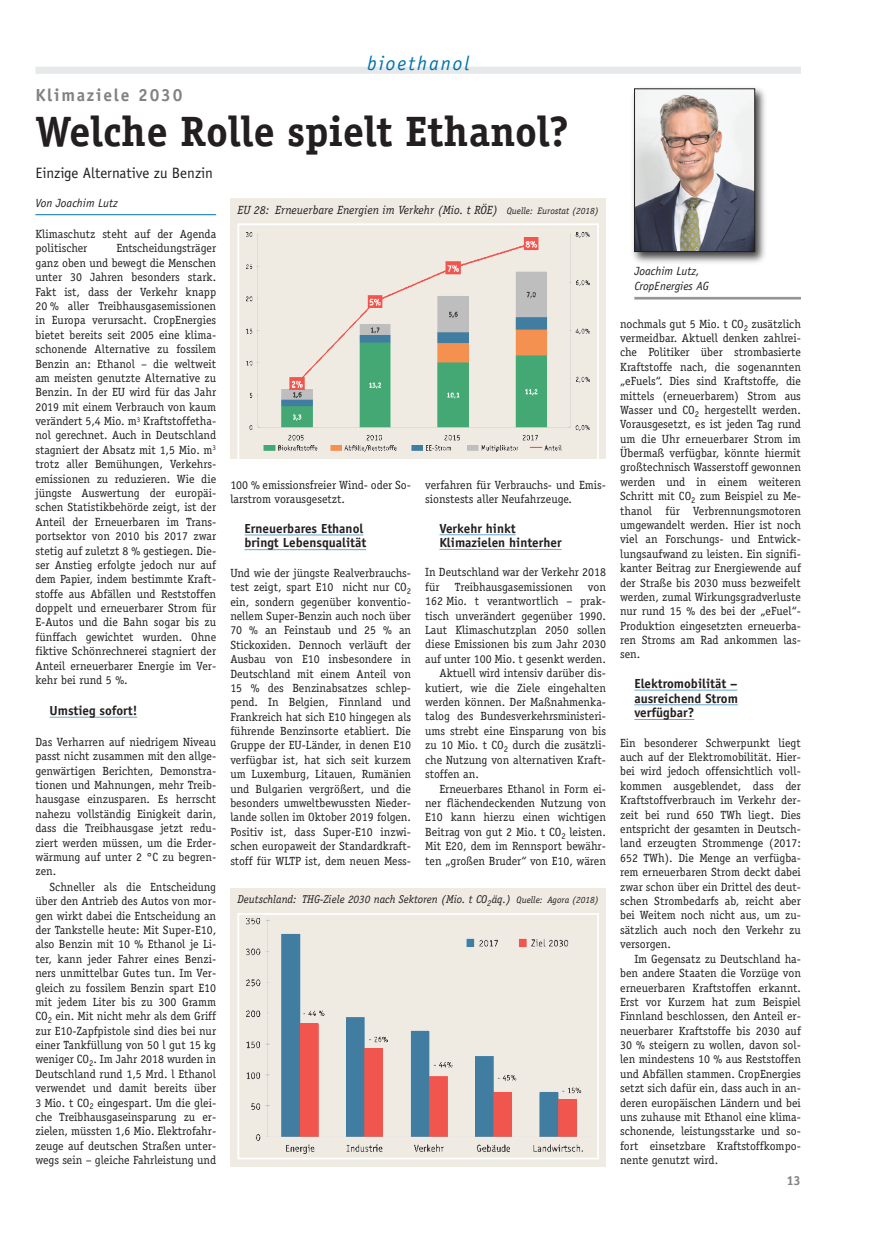
<style>
.page{position:relative;width:886px;height:1241px;background:#fff}
.page>*{position:absolute;margin:0;border:0;box-sizing:border-box;transform-origin:0 0}
.t1{font:700 42.5px "Officina Serif";color:#231f20}
.t2{font:italic 20px "Officina Sans";letter-spacing:.1em;color:#0073ab}
.t3{font:700 17.5px "Officina Sans";letter-spacing:.1em;color:#808285}
.t4{font:15px "Officina Sans";color:#231f20}
.t5{font:700 13.12px/14.8px "Officina Sans";color:#231f20}
.t6{font:700 13.12px "Officina Sans";color:#808285}
.t7{font:11.88px/14.4px "Officina Serif";color:#231f20;text-align:justify}
.t8{font:italic 11.88px "Officina Serif";color:#231f20}
.t9{font:italic 11.88px/15px "Officina Sans";color:#231f20}
.t10{font:italic 11.25px "Officina Serif";color:#231f20}
.s1{font-size:9.38px}
</style>
<div class="page">
<div style="left:35px;top:67px;width:766px;height:7px;background:#e7e8e9"></div>
<hr style="left:634px;top:297px;width:167px;height:2px;background:#939598">
<hr style="left:35px;top:214px;width:181px;height:1px;background:#0073ab">
<hr style="left:50px;top:716px;width:87px;height:1px;background:#6aa7ce">
<hr style="left:244px;top:534px;width:119px;height:1px;background:#6aa7ce">
<hr style="left:244px;top:549px;width:122px;height:1px;background:#6aa7ce">
<hr style="left:439px;top:534px;width:77px;height:1px;background:#6aa7ce">
<hr style="left:439px;top:549px;width:123px;height:1px;background:#6aa7ce">
<hr style="left:634px;top:689px;width:103px;height:1px;background:#6aa7ce">
<hr style="left:634px;top:704px;width:104px;height:1px;background:#6aa7ce">
<hr style="left:634px;top:719px;width:60px;height:1px;background:#6aa7ce">
<img style="left:633px;top:88px;width:132px;height:175px">
<img style="left:636px;top:91px;width:117px;height:159px">
<div style="left:634px;top:89px;width:121px;height:163px;border:1px solid #231f20"></div>
<div style="left:230px;top:198px;width:376px;height:261px;background:#efebe3"></div>
<img style="left:247px;top:232px;width:342px;height:220px">
<div style="left:237px;top:223px;width:362px;height:238px;border:2px solid #fff"></div>
<div style="left:230px;top:888px;width:376px;height:278px;background:#efebe3"></div>
<img style="left:247px;top:918px;width:336px;height:235px">
<div style="left:237px;top:912px;width:362px;height:247px;border:2px solid #fff"></div>
<h2 class="t2" style="left:367px;top:56px;width:103px">bioethanol</h2>
<h3 class="t3" style="left:35px;top:89px;width:148px">Klimaziele 2030</h3>
<h1 class="t1" style="left:35px;top:116px;width:535px">Welche Rolle spielt Ethanol?</h1>
<p class="t4" style="left:35px;top:167px;width:179px">Einzige Alternative zu Benzin</p>
<p class="t8" style="left:237px;top:203px;width:363px">EU 28: Erneuerbare Energien im Verkehr (Mio. t RÖE) <span class="s1">Quelle: Eurostat (2018)</span></p>
<p class="t9" style="left:35px;top:196px;width:84px">Von Joachim Lutz</p>
<p class="t7" style="left:35px;top:227px;width:182px">Klimaschutz steht auf der Agenda politischer</p>
<p class="t7" style="left:35px;top:241px;width:182px;text-indent:81px">Entscheidungsträger ganz oben und bewegt die Menschen unter 30 Jahren besonders stark.<br>Fakt ist, dass der Verkehr knapp 20 % aller Treibhausgasemissionen in Europa verursacht. CropEnergies bietet bereits seit 2005 eine klima&shy;schonende Alternative zu fossilem Benzin an: Ethanol – die weltweit am meisten genutzte Alternative zu Benzin. In der EU wird für das Jahr 2019 mit einem Verbrauch von kaum verändert 5,4 Mio. m<sup>3</sup> Kraftstoffetha&shy;nol gerechnet. Auch in Deutschland stagniert der Absatz mit 1,5 Mio. m<sup>3 </sup>trotz aller Bemühungen, Verkehrs&shy;emissionen zu reduzieren. Wie die jüngste Auswertung der europäi&shy;schen Statistikbehörde zeigt, ist der Anteil der Erneuerbaren im Trans&shy;portsektor von 2010 bis 2017 zwar stetig auf zuletzt 8 % gestiegen. Die&shy;ser Anstieg erfolgte jedoch nur auf dem Papier, indem bestimmte Kraft&shy;stoffe aus Abfällen und Reststoffen doppelt und erneuerbarer Strom für E-Autos und die Bahn sogar bis zu fünffach gewichtet wurden. Ohne fiktive Schönrechnerei stagniert der Anteil erneuerbarer Energie im Ver&shy;kehr bei rund 5 %.</p>
<p class="t5" style="left:50px;top:704px;width:89px">Umstieg sofort!</p>
<p class="t7" style="left:35px;top:734px;width:182px">Das Verharren auf niedrigem Niveau passt nicht zusammen mit den allge&shy;genwärtigen Berichten, Demonstra&shy;tionen und Mahnungen, mehr Treib&shy;hausgase einzusparen. Es herrscht nahezu vollständig Einigkeit darin, dass die Treibhausgase jetzt redu&shy;ziert werden müssen, um die Erder&shy;wärmung auf unter 2 °C zu begren&shy;zen.</p>
<p class="t7" style="left:35px;top:879px;width:182px;text-indent:14px">Schneller als die Entscheidung über den Antrieb des Autos von mor&shy;gen wirkt dabei die Entscheidung an der Tankstelle heute: Mit Super-E10, also Benzin mit 10 % Ethanol je Li&shy;ter, kann jeder Fahrer eines Benzi&shy;ners unmittelbar Gutes tun. Im Ver&shy;gleich zu fossilem Benzin spart E10 mit jedem Liter bis zu 300 Gramm CO<sub>2</sub> ein. Mit nicht mehr als dem Griff zur E10-Zapfpistole sind dies bei nur einer Tankfüllung von 50 l gut 15 kg weniger CO<sub>2</sub>. Im Jahr 2018 wurden in Deutschland rund 1,5 Mrd. l Ethanol verwendet und damit bereits über 3 Mio. t CO<sub>2</sub> eingespart. Um die glei&shy;che Treibhausgaseinsparung zu er&shy;zielen, müssten 1,6 Mio. Elektrofahr&shy;zeuge auf deutschen Straßen unter&shy;wegs sein – gleiche Fahrleistung und</p>
<p class="t7" style="left:230px;top:477px;width:182px">100 % emissionsfreier Wind- oder So&shy;larstrom vorausgesetzt.</p>
<p class="t5" style="left:244px;top:522px;width:123px">Erneuerbares Ethanol bringt Lebensqualität</p>
<p class="t7" style="left:230px;top:565px;width:182px">Und wie der jüngste Realverbrauchs&shy;test zeigt, spart E10 nicht nur CO<sub>2 </sub>ein, sondern gegenüber konventio&shy;nellem Super-Benzin auch noch über 70 % an Feinstaub und 25 % an Stickoxiden. Dennoch verläuft der Ausbau von E10 insbesondere in Deutschland mit einem Anteil von 15 % des Benzinabsatzes schlep&shy;pend. In Belgien, Finnland und Frankreich hat sich E10 hingegen als führende Benzinsorte etabliert. Die Gruppe der EU-Länder, in denen E10 verfügbar ist, hat sich seit kurzem um Luxemburg, Litauen, Rumänien und Bulgarien vergrößert, und die besonders umweltbewussten Nieder&shy;lande sollen im Oktober 2019 folgen.<br>Positiv ist, dass Super-E10 inzwi&shy;schen europaweit der Standardkraft&shy;stoff für WLTP ist, dem neuen Mess-</p>
<p class="t7" style="left:425px;top:477px;width:182px">verfahren für Verbrauchs- und Emis&shy;sionstests aller Neufahrzeuge.</p>
<p class="t5" style="left:439px;top:522px;width:124px">Verkehr hinkt<br>Klimazielen hinterher</p>
<p class="t7" style="left:425px;top:565px;width:182px">In Deutschland war der Verkehr 2018 für</p>
<p class="t7" style="left:455px;top:579px;width:119px">Treibhausgasemissionen</p>
<p class="t7" style="left:588px;top:579px;width:20px">von</p>
<p class="t7" style="left:425px;top:593px;width:182px">162 Mio. t verantwortlich – prak-</p>
<p class="t7" style="left:425px;top:608px;width:182px">tisch unverändert gegenüber 1990.</p>
<p class="t7" style="left:425px;top:622px;width:182px">Laut Klimaschutzplan 2050 sollen</p>
<p class="t7" style="left:425px;top:637px;width:182px">diese Emissionen bis zum Jahr 2030</p>
<p class="t7" style="left:425px;top:651px;width:182px">auf unter 100 Mio. t gesenkt werden.</p>
<p class="t7" style="left:439px;top:666px;width:168px">Aktuell wird intensiv darüber dis-</p>
<p class="t7" style="left:425px;top:680px;width:182px">kutiert, wie die Ziele eingehalten</p>
<p class="t7" style="left:425px;top:694px;width:182px">werden können. Der Maßnahmenka-</p>
<p class="t7" style="left:425px;top:709px;width:182px">talog des Bundesverkehrsministeri-</p>
<p class="t7" style="left:425px;top:723px;width:182px">ums strebt eine Einsparung von bis</p>
<p class="t7" style="left:425px;top:737px;width:182px">zu 10 Mio. t CO<sub>2</sub> durch die zusätzli-</p>
<p class="t7" style="left:425px;top:752px;width:182px">che Nutzung von alternativen Kraft-</p>
<p class="t7" style="left:425px;top:766px;width:55px">stoffen an.</p>
<p class="t7" style="left:439px;top:781px;width:168px">Erneuerbares Ethanol in Form ei-</p>
<p class="t7" style="left:425px;top:795px;width:182px">ner flächendeckenden Nutzung von</p>
<p class="t7" style="left:425px;top:810px;width:182px">E10 kann hierzu einen wichtigen</p>
<p class="t7" style="left:425px;top:824px;width:182px">Beitrag von gut 2 Mio. t CO<sub>2</sub> leisten.</p>
<p class="t7" style="left:425px;top:838px;width:182px">Mit E20, dem im Rennsport bewähr-</p>
<p class="t7" style="left:425px;top:853px;width:182px">ten „großen Bruder“ von E10, wären</p>
<p class="t10" style="left:237px;top:892px;width:363px">Deutschland: THG-Ziele 2030 nach Sektoren (Mio. t CO<sub>2</sub>äq.) <span class="s1">Quelle: Agora (2018)</span></p>
<p class="t9" style="left:634px;top:264px;width:76px">Joachim Lutz,<br>CropEnergies AG</p>
<p class="t7" style="left:620px;top:316px;width:182px">nochmals gut 5 Mio. t CO<sub>2</sub> zusätzlich vermeidbar. Aktuell denken zahlrei&shy;che Politiker über strombasierte Kraftstoffe nach, die sogenannten „eFuels“. Dies sind Kraftstoffe, die mittels (erneuerbarem) Strom aus Wasser und CO<sub>2</sub> hergestellt werden.<br>Vorausgesetzt, es ist jeden Tag rund um die Uhr erneuerbarer Strom im Übermaß verfügbar, könnte hiermit großtechnisch Wasserstoff gewonnen werden und in einem weiteren Schritt mit CO<sub>2</sub> zum Beispiel zu Me&shy;thanol für Verbrennungsmotoren umgewandelt werden. Hier ist noch viel an Forschungs- und Entwick&shy;lungsaufwand zu leisten. Ein signifi&shy;kanter Beitrag zur Energiewende auf der Straße bis 2030 muss bezweifelt werden, zumal Wirkungsgradverluste nur rund 15 % des bei der „eFuel“- Produktion eingesetzten erneuerba&shy;ren Stroms am Rad ankommen las&shy;sen.</p>
<p class="t5" style="left:634px;top:677px;width:105px;text-align:justify">Elektromobilität – ausreichend Strom verfügbar?</p>
<p class="t7" style="left:620px;top:735px;width:182px">Ein besonderer Schwerpunkt liegt auch auf der Elektromobilität. Hier&shy;bei wird jedoch offensichtlich voll&shy;kommen ausgeblendet, dass der Kraftstoffverbrauch im Verkehr der&shy;zeit bei rund 650 TWh liegt. Dies entspricht der gesamten in Deutsch&shy;land erzeugten Strommenge (2017:<br>652 TWh). Die Menge an verfügba&shy;rem erneuerbaren Strom deckt dabei zwar schon über ein Drittel des deut&shy;schen Strombedarfs ab, reicht aber bei Weitem noch nicht aus, um zu&shy;sätzlich auch noch den Verkehr zu versorgen.</p>
<p class="t7" style="left:620px;top:951px;width:182px;text-indent:14px">Im Gegensatz zu Deutschland ha&shy;ben andere Staaten die Vorzüge von erneuerbaren Kraftstoffen erkannt.<br>Erst vor Kurzem hat zum Beispiel Finnland beschlossen, den Anteil er&shy;neuerbarer Kraftstoffe bis 2030 auf 30 % steigern zu wollen, davon sol&shy;len mindestens 10 % aus Reststoffen und Abfällen stammen. CropEnergies setzt sich dafür ein, dass auch in an&shy;deren europäischen Ländern und bei uns zuhause mit Ethanol eine klima&shy;schonende, leistungsstarke und so&shy;fort einsetzbare Kraftstoffkompo&shy;nente genutzt wird.</p>
<p class="t6" style="left:786px;top:1175px;width:16px">13</p>
</div>
